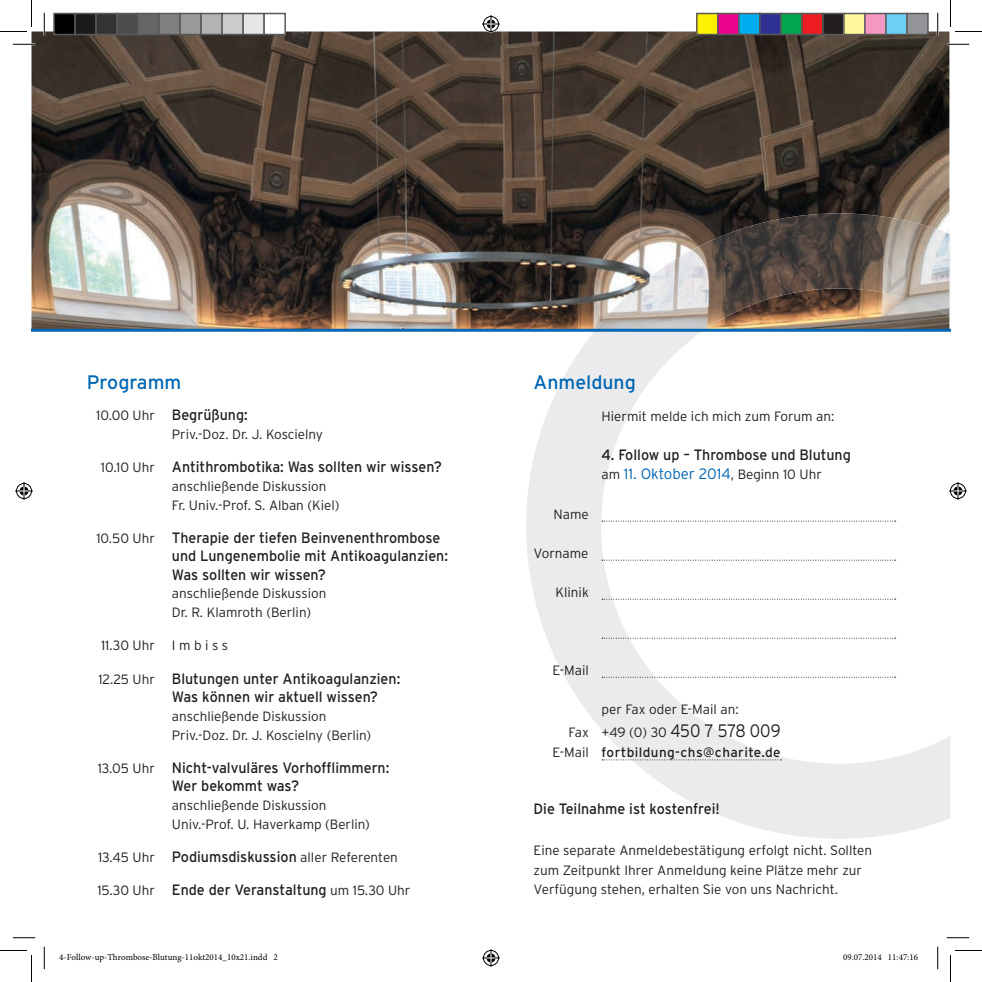
<style>
.page{position:relative;width:982px;height:982px;background:#fff}
.page>*{position:absolute;margin:0;border:0;box-sizing:border-box;transform-origin:0 0}
.t1{font:19.5px "Interstate";color:#0166b3}
.t2{font:15px/18.3px "Interstate";color:#231f20;scale:.95 1}
.t3{font:300 13.5px/18.8px "Interstate";color:#231f20}
.t4{font:13.5px "Interstate";letter-spacing:.03em;color:#231f20}
.t5{font:9px "Minion Pro";color:#000}
.s1{font-weight:300;font-size:13.5px}
.s2{font-weight:400;font-size:15px}
.s3{font-size:15px;color:#0166b3}
.s4{font-size:18px}
.s5{font-weight:300}
</style>
<div class="page">
<img style="left:32px;top:32px;width:917px;height:297px">
<svg style="left:526px;top:233px;width:424px;height:605px"></svg>
<img style="left:595px;top:213px;width:354px;height:116px">
<svg style="left:602px;top:759px;width:179px;height:1px"></svg>
<svg style="left:602px;top:520px;width:293px;height:1px"></svg>
<svg style="left:602px;top:559px;width:293px;height:1px"></svg>
<svg style="left:602px;top:598px;width:293px;height:1px"></svg>
<svg style="left:602px;top:637px;width:293px;height:1px"></svg>
<svg style="left:602px;top:676px;width:293px;height:1px"></svg>
<hr style="left:32px;top:329px;width:918px;height:3px;background:#0166b3">
<hr style="left:13px;top:43px;width:22px;height:2px;background:#fff">
<hr style="left:946px;top:43px;width:23px;height:2px;background:#fff">
<hr style="left:43px;top:13px;width:2px;height:22px;background:#fff">
<hr style="left:936px;top:13px;width:2px;height:22px;background:#fff">
<svg style="left:13px;top:44px;width:22px;height:1px"></svg>
<svg style="left:946px;top:44px;width:23px;height:1px"></svg>
<svg style="left:13px;top:937px;width:22px;height:1px"></svg>
<svg style="left:946px;top:937px;width:23px;height:1px"></svg>
<svg style="left:44px;top:13px;width:1px;height:22px"></svg>
<svg style="left:44px;top:946px;width:1px;height:23px"></svg>
<svg style="left:937px;top:13px;width:1px;height:22px"></svg>
<svg style="left:937px;top:946px;width:1px;height:23px"></svg>
<svg style="left:0;top:0;width:32px;height:32px"></svg>
<svg style="left:0;top:950px;width:32px;height:31px"></svg>
<svg style="left:950px;top:0;width:31px;height:32px"></svg>
<svg style="left:950px;top:950px;width:31px;height:31px"></svg>
<svg style="left:482px;top:15px;width:18px;height:18px"></svg>
<svg style="left:482px;top:949px;width:18px;height:17px"></svg>
<svg style="left:15px;top:482px;width:18px;height:18px"></svg>
<svg style="left:948px;top:482px;width:18px;height:18px"></svg>
<div style="left:54px;top:14px;width:21px;height:21px;background:#000"></div>
<div style="left:53px;top:13px;width:23px;height:22px;border:2px solid #595959"></div>
<div style="left:75px;top:14px;width:21px;height:21px;background:#1a1a1a"></div>
<div style="left:74px;top:13px;width:23px;height:22px;border:2px solid #595959"></div>
<div style="left:96px;top:14px;width:21px;height:21px;background:#333"></div>
<div style="left:95px;top:13px;width:23px;height:22px;border:2px solid #595959"></div>
<div style="left:117px;top:14px;width:21px;height:21px;background:#4d4d4d"></div>
<div style="left:116px;top:13px;width:23px;height:22px;border:2px solid #595959"></div>
<div style="left:138px;top:14px;width:21px;height:21px;background:#666"></div>
<div style="left:137px;top:13px;width:23px;height:22px;border:2px solid #595959"></div>
<div style="left:159px;top:14px;width:21px;height:21px;background:#808080"></div>
<div style="left:158px;top:13px;width:23px;height:22px;border:2px solid #595959"></div>
<div style="left:180px;top:14px;width:21px;height:21px;background:#999"></div>
<div style="left:179px;top:13px;width:23px;height:22px;border:2px solid #595959"></div>
<div style="left:201px;top:14px;width:21px;height:21px;background:#b3b3b3"></div>
<div style="left:200px;top:13px;width:23px;height:22px;border:2px solid #595959"></div>
<div style="left:222px;top:14px;width:21px;height:21px;background:#ccc"></div>
<div style="left:221px;top:13px;width:23px;height:22px;border:2px solid #595959"></div>
<div style="left:243px;top:14px;width:21px;height:21px;background:#e6e6e6"></div>
<div style="left:242px;top:13px;width:23px;height:22px;border:2px solid #595959"></div>
<div style="left:263px;top:13px;width:23px;height:22px;border:2px solid #595959"></div>
<div style="left:696px;top:14px;width:21px;height:21px;background:#fff101"></div>
<div style="left:696px;top:13px;width:22px;height:22px;border:2px solid #595959"></div>
<div style="left:717px;top:14px;width:21px;height:21px;background:#ed028c"></div>
<div style="left:717px;top:13px;width:22px;height:22px;border:2px solid #595959"></div>
<div style="left:738px;top:14px;width:21px;height:21px;background:#00aeef"></div>
<div style="left:738px;top:13px;width:22px;height:22px;border:2px solid #595959"></div>
<div style="left:759px;top:14px;width:21px;height:21px;background:#2e3092"></div>
<div style="left:759px;top:13px;width:22px;height:22px;border:2px solid #595959"></div>
<div style="left:780px;top:14px;width:21px;height:21px;background:#00a54f"></div>
<div style="left:780px;top:13px;width:22px;height:22px;border:2px solid #595959"></div>
<div style="left:801px;top:14px;width:21px;height:21px;background:#ee1d23"></div>
<div style="left:801px;top:13px;width:22px;height:22px;border:2px solid #595959"></div>
<div style="left:822px;top:14px;width:21px;height:21px;background:#231f20"></div>
<div style="left:822px;top:13px;width:22px;height:22px;border:2px solid #595959"></div>
<div style="left:843px;top:14px;width:21px;height:21px;background:#fff79a"></div>
<div style="left:843px;top:13px;width:22px;height:22px;border:2px solid #595959"></div>
<div style="left:864px;top:14px;width:21px;height:21px;background:#f499c2"></div>
<div style="left:864px;top:13px;width:22px;height:22px;border:2px solid #595959"></div>
<div style="left:885px;top:14px;width:21px;height:21px;background:#6bcff6"></div>
<div style="left:885px;top:13px;width:22px;height:22px;border:2px solid #595959"></div>
<div style="left:906px;top:14px;width:21px;height:21px;background:#939598"></div>
<div style="left:906px;top:13px;width:22px;height:22px;border:2px solid #595959"></div>
<h1 class="t1" style="left:87px;top:371px;width:96px">Programm</h1>
<p class="t2" style="left:96px;top:405px;width:161px"><span class="s1">10.00 Uhr</span> Begrüßung:</p>
<p class="t3" style="left:172px;top:424px;width:153px">Priv.-Doz. Dr. J. Koscielny</p>
<p class="t2" style="left:101px;top:457px;width:360px"><span class="s1">10.10 Uhr</span> Antithrombotika: Was sollten wir wissen?</p>
<p class="t3" style="left:172px;top:476px;width:169px">anschließende Diskussion<br>Fr. Univ.-Prof. S. Alban (Kiel)</p>
<p class="t2" style="left:172px;top:528px;width:292px;text-indent:-75px"><span class="s1">10.50 Uhr</span> Therapie der tiefen Beinvenenthrombose und Lungenembolie mit Antikoagulanzien:<br>Was sollten wir wissen?</p>
<p class="t3" style="left:172px;top:584px;width:156px">anschließende Diskussion<br>Dr. R. Klamroth (Berlin)</p>
<p class="t3" style="left:101px;top:636px;width:55px">11.30 Uhr</p>
<p class="t3" style="left:172px;top:636px;width:58px">I m b i s s</p>
<p class="t2" style="left:172px;top:669px;width:242px;line-height:18.8px;text-indent:-73px"><span class="s1">12.25 Uhr</span> Blutungen unter Antikoagulanzien:<br>Was können wir aktuell wissen?</p>
<p class="t3" style="left:172px;top:707px;width:201px">anschließende Diskussion<br>Priv.-Doz. Dr. J. Koscielny (Berlin)</p>
<p class="t2" style="left:172px;top:758px;width:230px;text-indent:-74px"><span class="s1">13.05 Uhr</span> Nicht-valvuläres Vorhofflimmern:<br>Wer bekommt was?</p>
<p class="t3" style="left:172px;top:795px;width:199px">anschließende Diskussion<br>Univ.-Prof. U. Haverkamp (Berlin)</p>
<p class="t3" style="left:98px;top:847px;width:301px">13.45 Uhr <span class="s2">Podiumsdiskussion</span> aller Referenten</p>
<p class="t2" style="left:97px;top:880px;width:331px"><span class="s1">15.30 Uhr</span> Ende der Veranstaltung <span class="s1">um 15.30 Uhr</span></p>
<h1 class="t1" style="left:533px;top:371px;width:104px">Anmeldung</h1>
<p class="t3" style="left:601px;top:406px;width:234px">Hiermit melde ich mich zum Forum an:</p>
<p class="t2" style="left:601px;top:445px;width:264px">4. Follow up – Thrombose und Blutung</p>
<p class="t3" style="left:601px;top:465px;width:222px">am <span class="s3">11. Oktober 2014</span>, Beginn 10 Uhr</p>
<p class="t3" style="left:553px;top:504px;width:37px">Name</p>
<p class="t3" style="left:533px;top:543px;width:56px">Vorname</p>
<p class="t3" style="left:555px;top:582px;width:35px">Klinik</p>
<p class="t3" style="left:552px;top:660px;width:38px">E-Mail</p>
<p class="t3" style="left:568px;top:696px;width:213px;line-height:23.7px;text-indent:33px">per Fax oder E-Mail an:<br>Fax +49 (0) 30 <span class="s4">450 7 578 009</span></p>
<p class="t4" style="left:552px;top:744px;width:229px"><span class="s5">E-Mail</span> fortbildung-chs@charite.de</p>
<p class="t2" style="left:533px;top:799px;width:197px">Die Teilnahme ist kostenfrei!</p>
<p class="t3" style="left:533px;top:840px;width:340px;line-height:19.5px">Eine separate Anmeldebestätigung erfolgt nicht. Sollten zum Zeitpunkt Ihrer Anmeldung keine Plätze mehr zur<br>Verfügung stehen, erhalten Sie von uns Nachricht.</p>
<p class="t5" style="left:59px;top:951px;width:220px">4-Follow-up-Thrombose-Blutung-11okt2014_10x21.indd 2</p>
<p class="t5" style="left:843px;top:951px;width:76px">09.07.2014 11:47:16</p>
</div>
